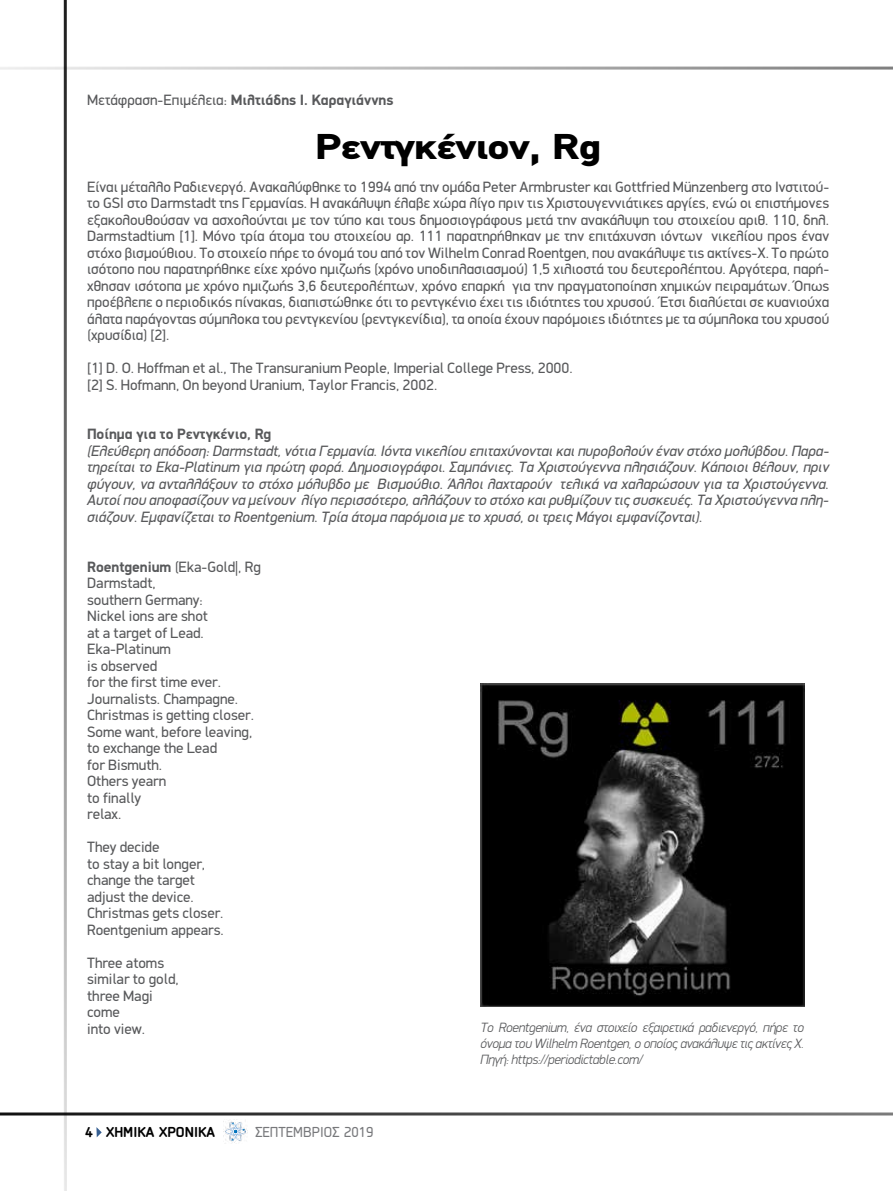
<style>
.page{position:relative;width:893px;height:1191px;background:#fff}
.page>*{position:absolute;margin:0;border:0;box-sizing:border-box;transform-origin:0 0}
.t1{font:900 36px "PF Din Text";letter-spacing:-.01em;color:#000;scale:1.25 1}
.t2{font:15px/16.5px "PF Din Display";color:#58595b}
.t3{font:italic 15px/16.5px "PF Din Display";color:#58595b;text-align:justify}
.t4{font:700 15px "PF Din Display";color:#58595b}
.t5{font:15px "PF Isotext Pro";color:#77787b}
.t6{font:700 15px "PF Isotext Pro";color:#000}
.t7{font:italic 300 13.5px/16.2px "PF Din Display";letter-spacing:-.02em;color:#58595b;text-align:justify}
.s1{font-weight:400}
.s2{font-weight:700}
</style>
<div class="page">
<svg style="left:96px;top:1127px;width:6px;height:10px"></svg>
<hr style="left:0;top:67px;width:893px;height:3px;background:#000">
<hr style="left:0;top:1112px;width:893px;height:3px;background:#000">
<hr style="left:64px;top:0;width:3px;height:1191px;background:#000">
<img style="left:223px;top:1119px;width:25px;height:24px">
<img style="left:481px;top:683px;width:323px;height:323px">
<p class="t4" style="left:87px;top:91px;width:308px"><span class="s1">Μετάφραση-Επιμέλεια:</span> Μιλτιάδης Ι. Καραγιάννης</p>
<h1 class="t1" style="left:315px;top:125px;width:231px">Ρεντγκένιον, Rg</h1>
<p class="t2" style="left:87px;top:178px;width:744px;text-align:justify">Είναι μέταλλο Ραδιενεργό. Ανακαλύφθηκε το 1994 από την ομάδα Peter Armbruster και Gottfried Münzenberg στο Ινστιτού&shy;το GSI στο Darmstadt της Γερμανίας. Η ανακάλυψη έλαβε χώρα λίγο πριν τις Χριστουγεννιάτικες αργίες, ενώ οι επιστήμονες εξακολουθούσαν να ασχολούνται με τον τύπο και τους δημοσιογράφους μετά την ανακάλυψη του στοιχείου αριθ. 110, δηλ.<br>Darmstadtium [1]. Μόνο τρία άτομα του στοιχείου αρ. 111 παρατηρήθηκαν με την επιτάχυνση ιόντων νικελίου προς έναν στόχο βισμούθιου. Το στοιχείο πήρε το όνομά του από τον Wilhelm Conrad Roentgen, που ανακάλυψε τις ακτίνες-Χ. Το πρώτο ισότοπο που παρατηρήθηκε είχε χρόνο ημιζωής (χρόνο υποδιπλασιασμού) 1,5 χιλιοστά του δευτερολέπτου. Αργότερα, παρή&shy;χθησαν ισότοπα με χρόνο ημιζωής 3,6 δευτερολέπτων, χρόνο επαρκή για την πραγματοποίηση χημικών πειραμάτων. Όπως προέβλεπε ο περιοδικός πίνακας, διαπιστώθηκε ότι το ρεντγκένιο έχει τις ιδιότητες του χρυσού. Έτσι διαλύεται σε κυανιούχα άλατα παράγοντας σύμπλοκα του ρεντγκενίου (ρεντγκενίδια), τα οποία έχουν παρόμοιες ιδιότητες με τα σύμπλοκα του χρυσού (χρυσίδια) [2].</p>
<p class="t2" style="left:87px;top:360px;width:487px">[1] D. Ο. Hoffman et al., The Transuranium People, Imperial College Press, 2000. [2] S. Hofmann, On beyond Uranium, Taylor Francis, 2002.</p>
<p class="t4" style="left:87px;top:425px;width:186px">Ποίημα για το Ρεντγκένιο, Rg</p>
<p class="t3" style="left:87px;top:442px;width:744px">(Ελεύθερη απόδοση: Darmstadt, νότια Γερμανία. Ιόντα νικελίου επιταχύνονται και πυροβολούν έναν στόχο μολύβδου. Παρα&shy;τηρείται το Eka-Platinum για πρώτη φορά. Δημοσιογράφοι. Σαμπάνιες. Τα Χριστούγεννα πλησιάζουν. Κάποιοι θέλουν, πριν φύγουν, να ανταλλάξουν το στόχο μόλυβδο με Βισμούθιο. Άλλοι λαχταρούν τελικά να χαλαρώσουν για τα Χριστούγεννα.<br>Αυτοί που αποφασίζουν να μείνουν λίγο περισσότερο, αλλάζουν το στόχο και ρυθμίζουν τις συσκευές. Τα Χριστούγεννα πλη&shy;σιάζουν. Εμφανίζεται το Roentgenium. Τρία άτομα παρόμοια με το χρυσό, οι τρεις Μάγοι εμφανίζονται).</p>
<p class="t2" style="left:87px;top:558px;width:175px"><span class="s2">Roentgenium</span> (Eka-Gold|, Rg<br>Darmstadt,<br>southern Germany:<br>Nickel ions are shot<br>at a target of Lead.<br>Eka-Platinum<br>is observed<br>for the first time ever.<br>Journalists. Champagne.<br>Christmas is getting closer.<br>Some want, before leaving, to exchange the Lead<br>for Bismuth.<br>Others yearn<br>to finally<br>relax.</p>
<p class="t2" style="left:87px;top:838px;width:138px">They decide<br>to stay a bit longer, change the target adjust the device.<br>Christmas gets closer.<br>Roentgenium appears.</p>
<p class="t2" style="left:87px;top:954px;width:93px">Three atoms similar to gold, three Magi come<br>into view.</p>
<p class="t7" style="left:481px;top:1018px;width:325px">Το Roentgenium, ένα στοιχείο εξαιρετικά ραδιενεργό, πήρε το όνομα του Wilhelm Roentgen, ο οποίος ανακάλυψε τις ακτίνες Χ.<br>Πηγή: https://periodictable.com/</p>
<p class="t6" style="left:85px;top:1123px;width:131px">4 ΧΗΜΙΚΑ ΧΡΟΝΙΚΑ</p>
<p class="t5" style="left:255px;top:1123px;width:120px">ΣΕΠΤΕΜΒΡΙΟΣ 2019</p>
</div>
